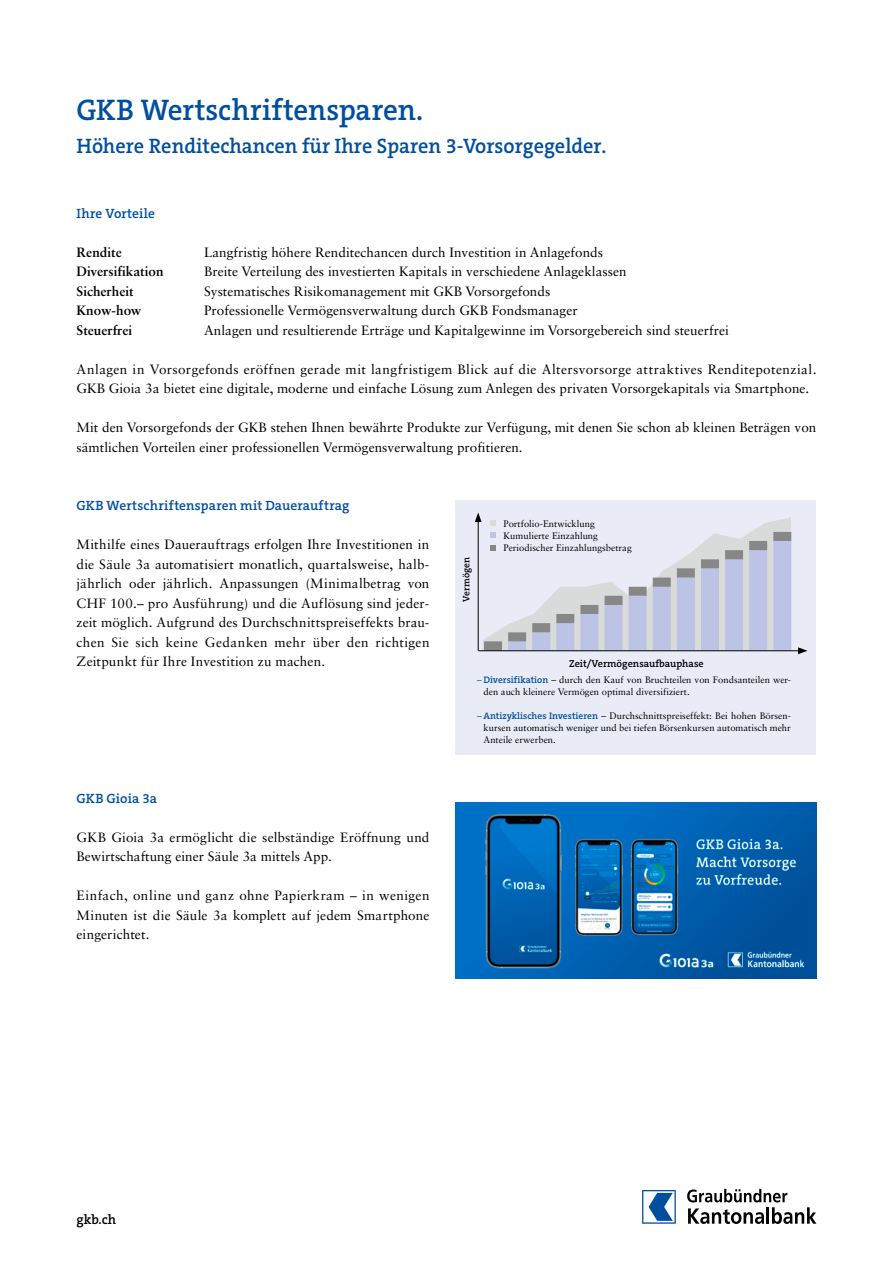
<style>
.page{position:relative;width:893px;height:1263px;background:#fff}
.page>*{position:absolute;margin:0;border:0;box-sizing:border-box;transform-origin:0 0}
.t1{font:600 30px "The Serif C5";letter-spacing:-.005em;color:#004e9e}
.t2{font:600 21px "The Serif C5";color:#004e9e}
.t3{font:13.5px/19.5px "Sabon LT Std";letter-spacing:.005em;color:#000}
.t4{font:600 13.5px "The Serif C5";letter-spacing:.005em;color:#004e9e}
.t5{font:700 13.5px "Sabon LT Std";letter-spacing:.005em;color:#000}
.t6{font:600 13.5px "The Serif C5";color:#000}
.t7{font:600 10.2px "The Serif C5";letter-spacing:.005em;color:#000}
.t8{font:9.45px/12px "Sabon LT Std";letter-spacing:.005em;color:#000}
.t9{font:600 9.45px "The Serif C5";letter-spacing:.005em;color:#000}
.s1{color:#004e9e}
.s2{font-family:"The Serif C5";font-weight:600;color:#004e9e}
</style>
<div class="page">
<svg style="left:642px;top:1190px;width:34px;height:34px"></svg>
<svg style="left:687px;top:1189px;width:129px;height:35px"></svg>
<div style="left:455px;top:501px;width:361px;height:254px;background:#e9ebf7"></div>
<svg style="left:475px;top:513px;width:316px;height:138px"></svg>
<hr style="left:478px;top:650px;width:322px;height:1px;background:#000">
<svg style="left:798px;top:647px;width:9px;height:7px"></svg>
<img style="left:455px;top:803px;width:361px;height:175px">
<h1 class="t1" style="left:77px;top:91px;width:348px">GKB Wertschriftensparen.</h1>
<h2 class="t2" style="left:77px;top:133px;width:531px">Höhere Renditechancen für Ihre Sparen 3-Vorsorgegelder.</h2>
<p class="t4" style="left:77px;top:204px;width:80px">Ihre Vorteile</p>
<p class="t5" style="left:77px;top:244px;width:47px">Rendite</p>
<p class="t3" style="left:204px;top:242px;width:400px">Langfristig höhere Renditechancen durch Investition in Anlagefonds</p>
<p class="t5" style="left:77px;top:263px;width:89px">Diversifikation</p>
<p class="t3" style="left:204px;top:262px;width:424px">Breite Verteilung des investierten Kapitals in verschiedene Anlageklassen</p>
<p class="t5" style="left:77px;top:283px;width:59px">Sicherheit</p>
<p class="t3" style="left:204px;top:281px;width:348px">Systematisches Risikomanagement mit GKB Vorsorgefonds</p>
<p class="t5" style="left:77px;top:302px;width:66px">Know-how</p>
<p class="t3" style="left:204px;top:301px;width:375px">Professionelle Vermögensverwaltung durch GKB Fondsmanager</p>
<p class="t5" style="left:77px;top:322px;width:57px">Steuerfrei</p>
<p class="t3" style="left:204px;top:320px;width:526px">Anlagen und resultierende Erträge und Kapitalgewinne im Vorsorgebereich sind steuerfrei</p>
<p class="t3" style="left:77px;top:359px;width:741px">Anlagen in Vorsorgefonds eröffnen gerade mit langfristigem Blick auf die Altersvorsorge attraktives Renditepotenzial.<br>GKB Gioia 3a bietet eine digitale, moderne und einfache Lösung zum Anlegen des privaten Vorsorgekapitals via Smartphone.</p>
<p class="t3" style="left:77px;top:418px;width:741px">Mit den Vorsorgefonds der GKB stehen Ihnen bewährte Produkte zur Verfügung, mit denen Sie schon ab kleinen Beträgen von sämtlichen Vorteilen einer professionellen Vermögensverwaltung profitieren.</p>
<p class="t4" style="left:77px;top:497px;width:274px">GKB Wertschriftensparen mit Dauerauftrag</p>
<p class="t3" style="left:77px;top:535px;width:354px;text-align:justify">Mithilfe eines Dauerauftrags erfolgen Ihre Investitionen in die Säule 3a automatisiert monatlich, quartalsweise, halb&shy;jährlich oder jährlich. Anpassungen (Minimalbetrag von CHF 100.– pro Ausführung) und die Auflösung sind jeder&shy;zeit möglich. Aufgrund des Durchschnittspreiseffekts brau&shy;chen Sie sich keine Gedanken mehr über den richtigen Zeitpunkt für Ihre Investition zu machen.</p>
<p class="t4" style="left:77px;top:789px;width:82px">GKB Gioia 3a</p>
<p class="t3" style="left:77px;top:827px;width:354px">GKB Gioia 3a ermöglicht die selbständige Eröffnung und<br>Bewirtschaftung einer Säule 3a mittels App.</p>
<p class="t3" style="left:77px;top:886px;width:354px;text-align:justify">Einfach, online und ganz ohne Papierkram – in wenigen Minuten ist die Säule 3a komplett auf jedem Smartphone eingerichtet.</p>
<p class="t9" style="left:460px;top:602px;width:46px;rotate:-90deg">Vermögen</p>
<p class="t8" style="left:503px;top:518px;width:130px">Portfolio-Entwicklung<br>Kumulierte Einzahlung<br>Periodischer Einzahlungsbetrag</p>
<p class="t7" style="left:569px;top:656px;width:136px">Zeit/Vermögensaufbauphase</p>
<p class="t8" style="left:483px;top:674px;width:309px;text-indent:-6px"><span class="s1">–</span> <span class="s2">Diversifikation</span> – durch den Kauf von Bruchteilen von Fondsanteilen wer&shy;den auch kleinere Vermögen optimal diversifiziert.</p>
<p class="t8" style="left:483px;top:710px;width:309px;text-align:justify;text-indent:-6px"><span class="s1">–</span> <span class="s2">Antizyklisches Investieren</span> – Durchschnittspreiseffekt: Bei hohen Börsen&shy;kursen automatisch weniger und bei tiefen Börsenkursen automatisch mehr Anteile erwerben.</p>
<p class="t6" style="left:77px;top:1210px;width:41px">gkb.ch</p>
</div>
